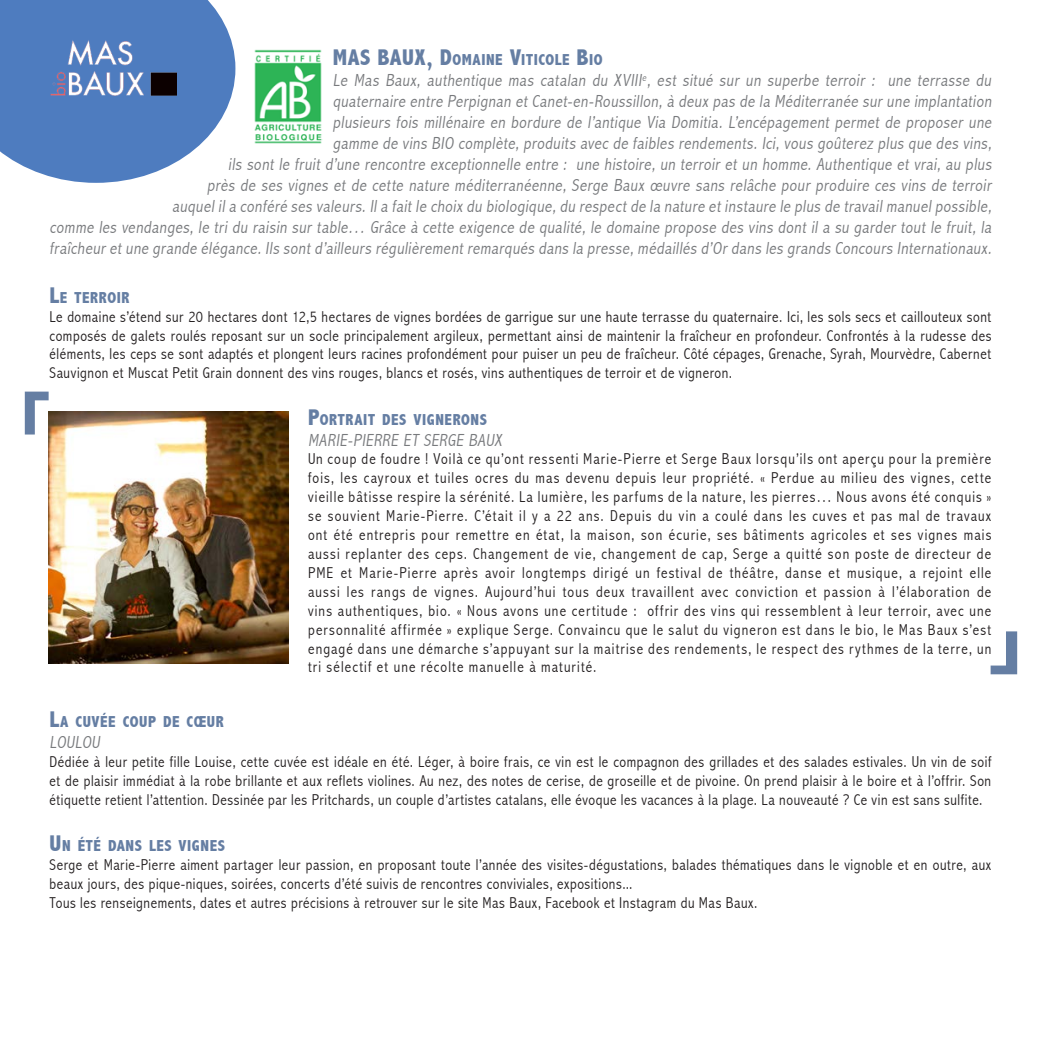
<style>
.page{position:relative;width:1042px;height:1042px;background:#fff}
.page>*{position:absolute;margin:0;border:0;box-sizing:border-box;transform-origin:0 0}
.t1{font:300 condensed 17.5px/21px "Abadi";color:#787a7d;text-align:right}
.t2{font:800 condensed 15.92px "Abadi";letter-spacing:.035em;color:#657ea3}
.t3{font:300 condensed 15.75px/18.9px "Abadi";letter-spacing:.035em;color:#231f20;text-align:justify}
.s1{font-size:22.75px}
</style>
<div class="page">
<svg style="left:0;top:0;width:235px;height:183px"></svg>
<img style="left:41px;top:28px;width:135px;height:84px">
<img style="left:49px;top:412px;width:239px;height:252px">
<svg style="left:25px;top:392px;width:24px;height:42px"></svg>
<svg style="left:990px;top:631px;width:27px;height:43px"></svg>
<img style="left:254px;top:49px;width:69px;height:95px">
<p class="t2" style="left:333px;top:51px;width:271px"><span class="s1">MAS BAUX, D</span>OMAINE <span class="s1">V</span>ITICOLE <span class="s1">B</span>IO</p>
<p class="t1" style="left:50px;top:70px;width:946px">Le Mas Baux, authentique mas catalan du XVIII<sup>e</sup>, est situé sur un superbe terroir : une terrasse du<br>quaternaire entre Perpignan et Canet-en-Roussillon, à deux pas de la Méditerranée sur une implantation<br>plusieurs fois millénaire en bordure de l’antique Via Domitia. L’encépagement permet de proposer une<br>gamme de vins BIO complète, produits avec de faibles rendements. Ici, vous goûterez plus que des vins,<br>ils sont le fruit d’une rencontre exceptionnelle entre : une histoire, un terroir et un homme. Authentique et vrai, au plus<br>près de ses vignes et de cette nature méditerranéenne, Serge Baux œuvre sans relâche pour produire ces vins de terroir<br>auquel il a conféré ses valeurs. Il a fait le choix du biologique, du respect de la nature et instaure le plus de travail manuel possible,<br>comme les vendanges, le tri du raisin sur table… Grâce à cette exigence de qualité, le domaine propose des vins dont il a su garder tout le fruit, la fraîcheur et une grande élégance. Ils sont d’ailleurs régulièrement remarqués dans la presse, médaillés d’Or dans les grands Concours Internationaux.</p>
<p class="t2" style="left:50px;top:288px;width:34px"><span class="s1">L</span>E TERR</p>
<p class="t2" style="left:107px;top:288px;width:23px">OIR</p>
<p class="t3" style="left:50px;top:307px;width:943px">Le domaine s’étend sur 20 hectares dont 12,5 hectares de vignes bordées de garrigue sur une haute terrasse du quaternaire. Ici, les sols secs et caillouteux sont composés de galets roulés reposant sur un socle principalement argileux, permettant ainsi de maintenir la fraîcheur en profondeur. Confrontés à la rudesse des éléments, les ceps se sont adaptés et plongent leurs racines profondément pour puiser un peu de fraîcheur. Côté cépages, Grenache, Syrah, Mourvèdre, Cabernet Sauvignon et Muscat Petit Grain donnent des vins rouges, blancs et rosés, vins authentiques de terroir et de vigneron.</p>
<p class="t2" style="left:308px;top:410px;width:31px"><span class="s1">P</span>ORTRA</p>
<p class="t2" style="left:363px;top:410px;width:125px">IT DES VIGNERONS</p>
<p class="t1" style="left:308px;top:429px;width:198px">MARIE-PIERRE ET SERGE BAUX</p>
<p class="t3" style="left:308px;top:450px;width:685px">Un coup de foudre ! Voilà ce qu’ont ressenti Marie-Pierre et Serge Baux lorsqu’ils ont aperçu pour la première fois, les cayroux et tuiles ocres du mas devenu depuis leur propriété. « Perdue au milieu des vignes, cette vieille bâtisse respire la sérénité. La lumière, les parfums de la nature, les pierres… Nous avons été conquis » se souvient Marie-Pierre. C’était il y a 22 ans. Depuis du vin a coulé dans les cuves et pas mal de travaux ont été entrepris pour remettre en état, la maison, son écurie, ses bâtiments agricoles et ses vignes mais aussi replanter des ceps. Changement de vie, changement de cap, Serge a quitté son poste de directeur de PME et Marie-Pierre après avoir longtemps dirigé un festival de théâtre, danse et musique, a rejoint elle aussi les rangs de vignes. Aujourd’hui tous deux travaillent avec conviction et passion à l’élaboration de vins authentiques, bio. « Nous avons une certitude : offrir des vins qui ressemblent à leur terroir, avec une personnalité affirmée » explique Serge. Convaincu que le salut du vigneron est dans le bio, le Mas Baux s’est engagé dans une démarche s’appuyant sur la maitrise des rendements, le respect des rythmes de la terre, un tri sélectif et une récolte manuelle à maturité.</p>
<p class="t2" style="left:50px;top:712px;width:167px"><span class="s1">L</span>A CUVÉE COUP DE CŒUR</p>
<p class="t1" style="left:50px;top:732px;width:54px">LOULOU</p>
<p class="t3" style="left:50px;top:752px;width:943px">Dédiée à leur petite fille Louise, cette cuvée est idéale en été. Léger, à boire frais, ce vin est le compagnon des grillades et des salades estivales. Un vin de soif et de plaisir immédiat à la robe brillante et aux reflets violines. Au nez, des notes de cerise, de groseille et de pivoine. On prend plaisir à le boire et à l’offrir. Son étiquette retient l’attention. Dessinée par les Pritchards, un couple d’artistes catalans, elle évoque les vacances à la plage. La nouveauté ? Ce vin est sans sulfite.</p>
<p class="t2" style="left:50px;top:836px;width:177px"><span class="s1">U</span>N ÉTÉ DANS LES VIGNES</p>
<p class="t3" style="left:50px;top:855px;width:943px">Serge et Marie-Pierre aiment partager leur passion, en proposant toute l’année des visites-dégustations, balades thématiques dans le vignoble et en outre, aux beaux jours, des pique-niques, soirées, concerts d’été suivis de rencontres conviviales, expositions...</p>
<p class="t3" style="left:50px;top:893px;width:709px">Tous les renseignements, dates et autres précisions à retrouver sur le site Mas Baux, Facebook et Instagram du Mas Baux.</p>
</div>
